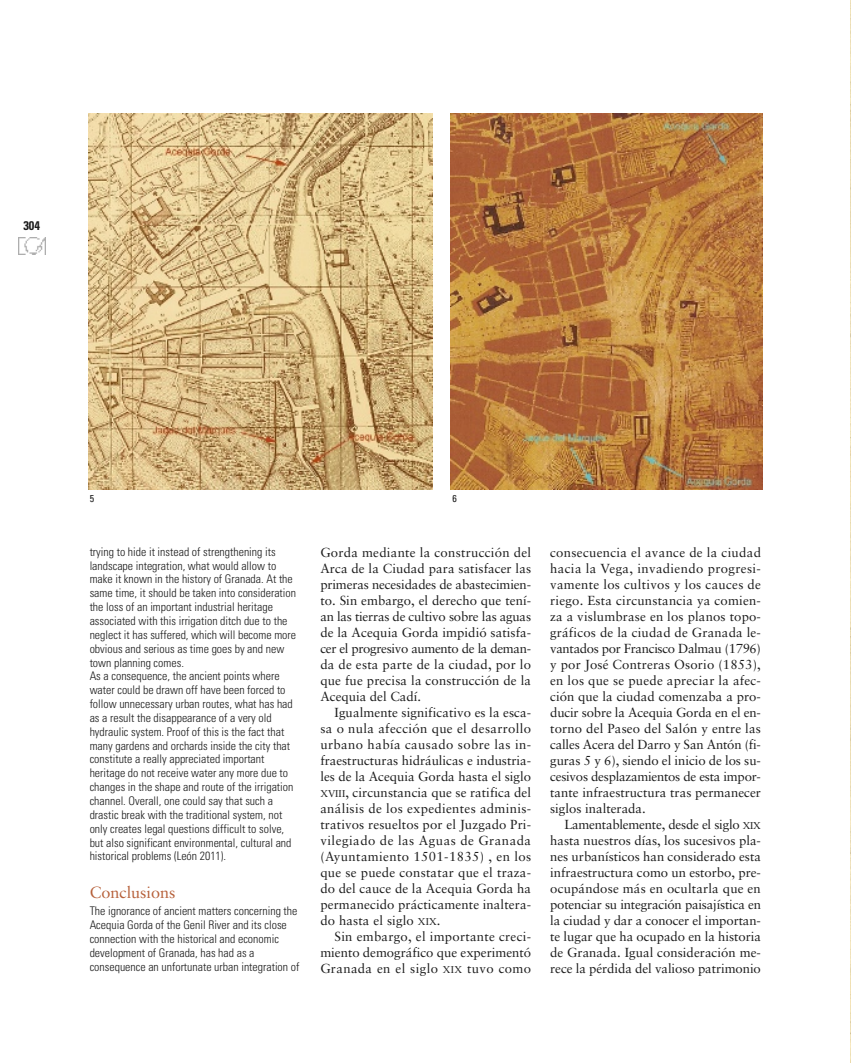
<style>
.page{position:relative;width:851px;height:1063px;background:#fff}
.page>*{position:absolute;margin:0;border:0;box-sizing:border-box;transform-origin:0 0}
.t1{font:16.25px "Sabon";color:#b6603a}
.t2{font:13.12px/16px "Sabon";color:#1c1c1c;text-align:justify}
.t3{font:700 condensed 12.5px "Univers";color:#1c1c1c}
.t4{font:300 condensed 11.88px/13.9px "Univers";color:#1c1c1c}
.t5{font:condensed 10px "Univers";color:#1c1c1c}
.s1{font-size:9.88px}
</style>
<div class="page">
<img style="left:850px;top:0;width:1px;height:1063px">
<img style="left:18px;top:237px;width:28px;height:18px">
<img style="left:88px;top:114px;width:344px;height:376px">
<img style="left:451px;top:114px;width:311px;height:375px">
<p class="t3" style="left:23px;top:221px;width:18px">304</p>
<p class="t5" style="left:90px;top:495px;width:6px">5</p>
<p class="t5" style="left:452px;top:495px;width:6px">6</p>
<p class="t4" style="left:90px;top:546px;width:208px">trying to hide it instead of strengthening its landscape integration, what would allow to make it known in the history of Granada. At the same time, it should be taken into consideration the loss of an important industrial heritage associated with this irrigation ditch due to the neglect it has suffered, which will become more obvious and serious as time goes by and new town planning comes.<br>As a consequence, the ancient points where water could be drawn off have been forced to follow unnecessary urban routes, what has had as a result the disappearance of a very old hydraulic system. Proof of this is the fact that many gardens and orchards inside the city that constitute a really appreciated important heritage do not receive water any more due to changes in the shape and route of the irrigation channel. Overall, one could say that such a drastic break with the traditional system, not only creates legal questions difficult to solve, but also significant environmental, cultural and historical problems (León 2011).</p>
<p class="t1" style="left:90px;top:886px;width:87px">Conclusions</p>
<p class="t4" style="left:90px;top:906px;width:211px">The ignorance of ancient matters concerning the Acequia Gorda of the Genil River and its close connection with the historical and economic development of Granada, has had as a consequence an unfortunate urban integration of</p>
<p class="t2" style="left:320px;top:546px;width:212px">Gorda mediante la construcción del Arca de la Ciudad para satisfacer las primeras necesidades de abastecimien&shy;to. Sin embargo, el derecho que tení&shy;an las tierras de cultivo sobre las aguas de la Acequia Gorda impidió satisfa&shy;cer el progresivo aumento de la deman&shy;da de esta parte de la ciudad, por lo que fue precisa la construcción de la Acequia del Cadí.</p>
<p class="t2" style="left:320px;top:706px;width:212px;text-indent:14px">Igualmente significativo es la esca&shy;sa o nula afección que el desarrollo urbano había causado sobre las in&shy;fraestructuras hidráulicas e industria&shy;les de la Acequia Gorda hasta el siglo <span class="s1">XVIII</span>, circunstancia que se ratifica del análisis de los expedientes adminis&shy;trativos resueltos por el Juzgado Pri&shy;vilegiado de las Aguas de Granada (Ayuntamiento 1501-1835) , en los que se puede constatar que el traza&shy;do del cauce de la Acequia Gorda ha permanecido prácticamente inaltera&shy;do hasta el siglo <span class="s1">XIX</span>.</p>
<p class="t2" style="left:320px;top:930px;width:212px;text-indent:14px">Sin embargo, el importante creci&shy;miento demográfico que experimentó Granada en el siglo <span class="s1">XIX</span> tuvo como</p>
<p class="t2" style="left:550px;top:546px;width:212px">consecuencia el avance de la ciudad hacia la Vega, invadiendo progresi&shy;vamente los cultivos y los cauces de riego. Esta circunstancia ya comien&shy;za a vislumbrase en los planos topo&shy;gráficos de la ciudad de Granada le&shy;vantados por Francisco Dalmau (1796) y por José Contreras Osorio (1853), en los que se puede apreciar la afec&shy;ción que la ciudad comenzaba a pro&shy;ducir sobre la Acequia Gorda en el en&shy;torno del Paseo del Salón y entre las calles Acera del Darro y San Antón (fi&shy;guras 5 y 6), siendo el inicio de los su&shy;cesivos desplazamientos de esta impor&shy;tante infraestructura tras permanecer siglos inalterada.</p>
<p class="t2" style="left:550px;top:818px;width:212px;text-indent:14px">Lamentablemente, desde el siglo <span class="s1">XIX </span>hasta nuestros días, los sucesivos pla&shy;nes urbanísticos han considerado esta infraestructura como un estorbo, pre&shy;ocupándose más en ocultarla que en potenciar su integración paisajística en la ciudad y dar a conocer el importan&shy;te lugar que ha ocupado en la historia de Granada. Igual consideración me&shy;rece la pérdida del valioso patrimonio</p>
</div>
